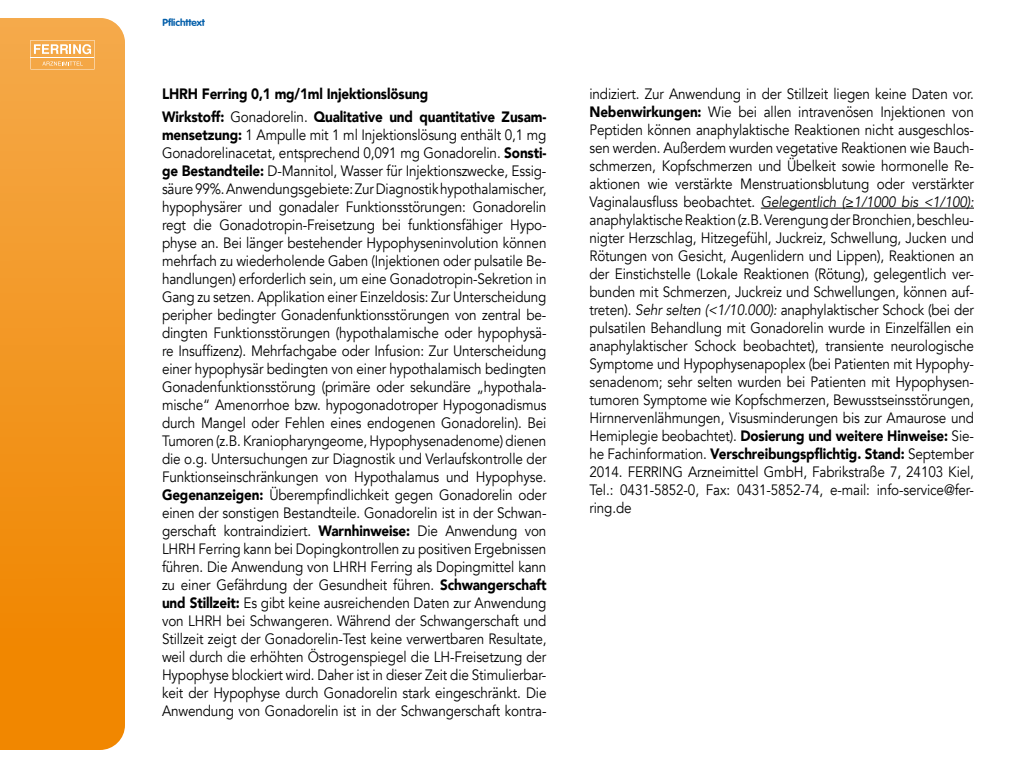
<style>
.page{position:relative;width:1024px;height:768px;background:#fff}
.page>*{position:absolute;margin:0;border:0;box-sizing:border-box;transform-origin:0 0}
.t1{font:15px/18px "Avenir";letter-spacing:-.01em;color:#000;text-align:justify;scale:.9 1}
.t2{font:900 15px/23px "Avenir";letter-spacing:-.01em;color:#000;scale:.9 1}
.t3{font:700 10px "VAG Rounded";color:#005da9}
.s1{font-weight:400}
.s2{font-weight:900}
.s3{font-style:italic}
</style>
<div class="page">
<svg style="left:0;top:18px;width:125px;height:732px;background:#f29520"></svg>
<hr style="left:30px;top:58px;width:64px;height:1px;background:#fff">
<svg style="left:31px;top:40px;width:63px;height:29px;background:#f6bc72"></svg>
<hr style="left:761px;top:208px;width:213px;height:1px;background:#000">
<p class="t3" style="left:162px;top:16px;width:44px">Pflichttext</p>
<p class="t2" style="left:162px;top:82px;width:429px">LHRH Ferring 0,1 mg/1ml Injektionslösung<br>Wirkstoff: <span class="s1">Gonadorelin.</span> Qualitative und quantitative Zusam-</p>
<p class="t1" style="left:162px;top:126px;width:429px"><span class="s2">mensetzung:</span> 1 Ampulle mit 1 ml Injektionslösung enthält 0,1 mg Gonadorelinacetat, entsprechend 0,091 mg Gonadorelin. <span class="s2">Sonsti&shy;ge Bestandteile:</span> D-Mannitol, Wasser für Injektionszwecke, Essig&shy;säure 99%. Anwendungsgebiete: Zur Diagnostik hypothalamischer, hypophysärer und gonadaler Funktionsstörungen: Gonadorelin regt die Gonadotropin-Freisetzung bei funktionsfähiger Hypo&shy;physe an. Bei länger bestehender Hypophyseninvolution können mehrfach zu wiederholende Gaben (Injektionen oder pulsatile Be&shy;handlungen) erforderlich sein, um eine Gonadotropin-Sekretion in Gang zu setzen. Applikation einer Einzeldosis: Zur Unterscheidung peripher bedingter Gonadenfunktionsstörungen von zentral be&shy;dingten Funktionsstörungen (hypothalamische oder hypophysä&shy;re Insuffizenz). Mehrfachgabe oder Infusion: Zur Unterscheidung einer hypophysär bedingten von einer hypothalamisch bedingten Gonadenfunktionsstörung (primäre oder sekundäre „hypothala&shy;mische“ Amenorrhoe bzw. hypogonadotroper Hypogonadismus durch Mangel oder Fehlen eines endogenen Gonadorelin). Bei Tumoren (z.B. Kraniopharyngeome, Hypophysenadenome) dienen die o.g. Untersuchungen zur Diagnostik und Verlaufskontrolle der Funktionseinschränkungen von Hypothalamus und Hypophyse.<br><span class="s2">Gegenanzeigen:</span> Überempfindlichkeit gegen Gonadorelin oder einen der sonstigen Bestandteile. Gonadorelin ist in der Schwan&shy;gerschaft kontraindiziert. <span class="s2">Warnhinweise:</span> Die Anwendung von LHRH Ferring kann bei Dopingkontrollen zu positiven Ergebnissen führen. Die Anwendung von LHRH Ferring als Dopingmittel kann zu einer Gefährdung der Gesundheit führen. <span class="s2">Schwangerschaft und Stillzeit:</span> Es gibt keine ausreichenden Daten zur Anwendung von LHRH bei Schwangeren. Während der Schwangerschaft und Stillzeit zeigt der Gonadorelin-Test keine verwertbaren Resultate, weil durch die erhöhten Östrogenspiegel die LH-Freisetzung der Hypophyse blockiert wird. Daher ist in dieser Zeit die Stimulierbar&shy;keit der Hypophyse durch Gonadorelin stark eingeschränkt. Die Anwendung von Gonadorelin ist in der Schwangerschaft kontra-</p>
<p class="t1" style="left:590px;top:85px;width:429px">indiziert. Zur Anwendung in der Stillzeit liegen keine Daten vor.<br><span class="s2">Nebenwirkungen:</span> Wie bei allen intravenösen Injektionen von Peptiden können anaphylaktische Reaktionen nicht ausgeschlos&shy;sen werden. Außerdem wurden vegetative Reaktionen wie Bauch&shy;schmerzen, Kopfschmerzen und Übelkeit sowie hormonelle Re&shy;aktionen wie verstärkte Menstruationsblutung oder verstärkter Vaginalausfluss beobachtet. <span class="s3">Gelegentlich (≥1/1000 bis &lt;1/100): </span>anaphylaktische Reaktion (z.B. Verengung der Bronchien, beschleu&shy;nigter Herzschlag, Hitzegefühl, Juckreiz, Schwellung, Jucken und Rötungen von Gesicht, Augenlidern und Lippen), Reaktionen an der Einstichstelle (Lokale Reaktionen (Rötung), gelegentlich ver&shy;bunden mit Schmerzen, Juckreiz und Schwellungen, können auf&shy;treten). <span class="s3">Sehr selten (&lt;1/10.000):</span> anaphylaktischer Schock (bei der pulsatilen Behandlung mit Gonadorelin wurde in Einzelfällen ein anaphylaktischer Schock beobachtet), transiente neurologische Symptome und Hypophysenapoplex (bei Patienten mit Hypophy&shy;senadenom; sehr selten wurden bei Patienten mit Hypophysen&shy;tumoren Symptome wie Kopfschmerzen, Bewusstseinsstörungen, Hirnnervenlähmungen, Visusminderungen bis zur Amaurose und Hemiplegie beobachtet). <span class="s2">Dosierung und weitere Hinweise:</span> Sie&shy;he Fachinformation. <span class="s2">Verschreibungspflichtig. Stand:</span> September 2014. FERRING Arzneimittel GmbH, Fabrikstraße 7, 24103 Kiel, Tel.: 0431-5852-0, Fax: 0431-5852-74, e-mail: info-service@fer&shy;ring.de</p>
</div>
